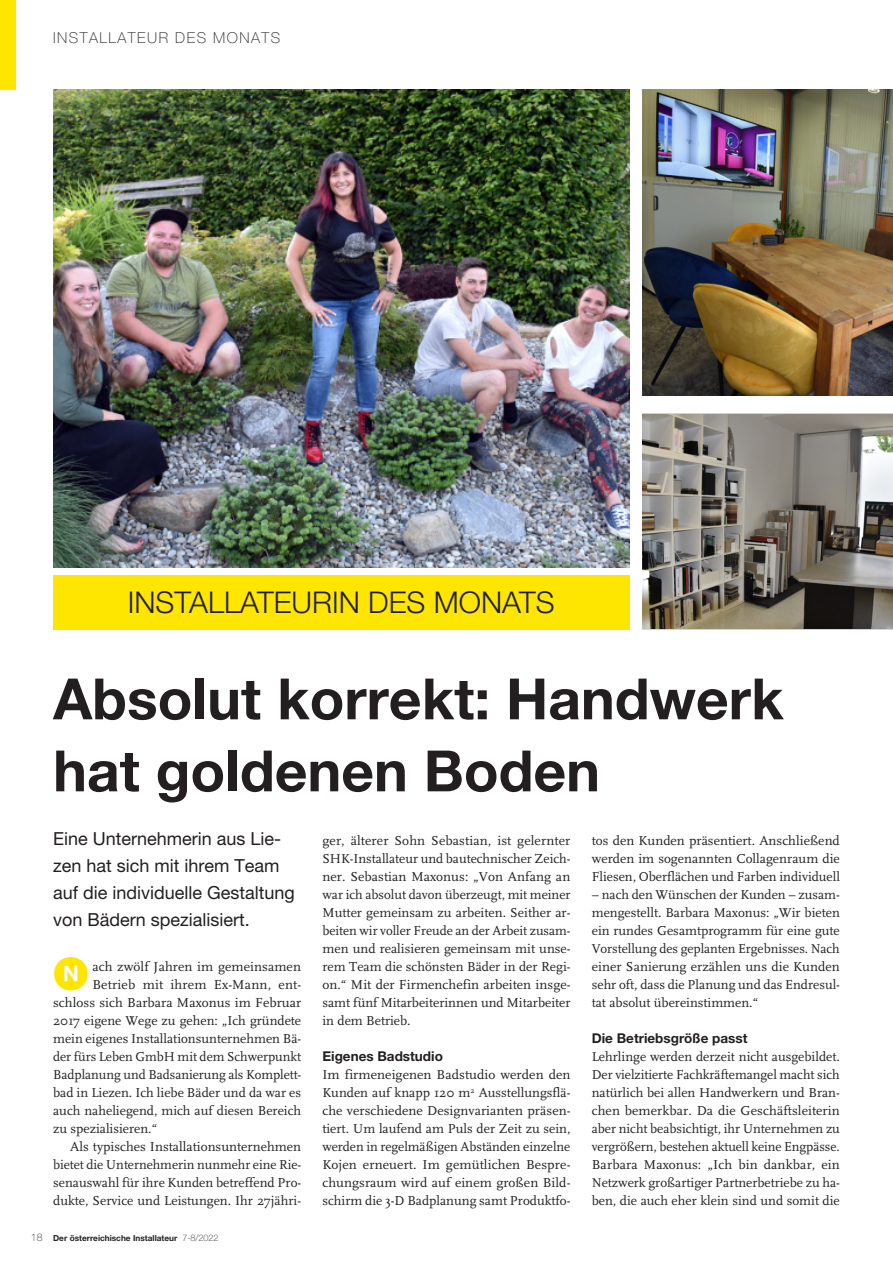
<style>
.page{position:relative;width:893px;height:1263px;background:#fff}
.page>*{position:absolute;margin:0;border:0;box-sizing:border-box;transform-origin:0 0}
.t1{font:700 57px/72px "Helvetica Neue LT Std";color:#231f20}
._03__Fließtext__Ini{font:35.55px "Whitney Index Black Round Bd";color:#ffe601}
.Balken{font:300 30px "Helvetica Neue LT Std";color:#231f20}
._02_Vorspann{font:18px/27px "Helvetica Neue LT Std";color:#231f20}
._10_Ressortzeile{font:100 15px "Helvetica Neue LT Std";letter-spacing:.1em;color:#231f20}
._03_Fließtext{font:13.5px/18px "FF Scala";color:#231f20;text-align:justify}
._03_01_Fließtext_mit{font:13.5px/18px "FF Scala";color:#231f20;text-align:justify}
._03__Fließtext__Ini-2{font:13.5px "FF Scala";color:#231f20}
._04_Zwischenüberschr{font:700 13.5px "Helvetica Neue LT Std";color:#231f20}
.t2{font:700 8.25px "Helvetica Neue LT Std";color:#231f20}
.s1{font-weight:100;font-size:10.5px}
.s2{font-weight:100;font-size:9px}
</style>
<div class="page">
<img style="left:53px;top:89px;width:576px;height:479px">
<img style="left:642px;top:89px;width:251px;height:306px">
<img style="left:642px;top:414px;width:251px;height:214px">
<div style="left:53px;top:575px;width:576px;height:54px;background:#ffe601"></div>
<div style="left:0;top:0;width:15px;height:89px;background:#ffe601"></div>
<p class="_10_Ressortzeile" style="left:53px;top:29px;width:229px">INSTALLATEUR DES MONATS</p>
<p class="Balken" style="left:128px;top:584px;width:428px">INSTALLATEURIN DES MONATS</p>
<h2 class="t1" style="left:53px;top:662px;width:732px">Absolut korrekt: Handwerk hat goldenen Boden</h2>
<p class="_02_Vorspann" style="left:53px;top:825px;width:243px">Eine Unternehmerin aus Lie&shy;zen hat sich mit ihrem Team auf die individuelle Gestaltung von Bädern spezialisiert.</p>
<p class="_03_Fließtext" style="left:592px;top:832px;width:250px">tos den Kunden präsentiert. Anschließend werden im sogenannten Collagenraum die Fliesen, Oberflächen und Farben individuell</p>
<p class="_03_Fließtext" style="left:592px;top:886px;width:250px">– nach den Wünschen der Kunden – zusam&shy;mengestellt. Barbara Maxonus: „Wir bieten ein rundes Gesamtprogramm für eine gute Vorstellung des geplanten Ergebnisses. Nach einer Sanierung erzählen uns die Kunden sehr oft, dass die Planung und das Endresul&shy;tat absolut übereinstimmen.“</p>
<p class="_04_Zwischenüberschr" style="left:592px;top:1030px;width:157px">Die Betriebsgröße passt</p>
<p class="_03_Fließtext" style="left:592px;top:1048px;width:250px">Lehrlinge werden derzeit nicht ausgebildet.<br>Der vielzitierte Fachkräftemangel macht sich natürlich bei allen Handwerkern und Bran&shy;chen bemerkbar. Da die Geschäftsleiterin aber nicht beabsichtigt, ihr Unternehmen zu vergrößern, bestehen aktuell keine Engpässe.<br>Barbara Maxonus: „Ich bin dankbar, ein Netzwerk großartiger Partnerbetriebe zu ha&shy;ben, die auch eher klein sind und somit die</p>
<p class="_03_01_Fließtext_mit" style="left:322px;top:832px;width:250px">ger, älterer Sohn Sebastian, ist gelernter SHK-Installateur und bautechnischer Zeich&shy;ner. Sebastian Maxonus: „Von Anfang an war ich absolut davon überzeugt, mit meiner Mutter gemeinsam zu arbeiten. Seither ar&shy;beiten wir voller Freude an der Arbeit zusam&shy;men und realisieren gemeinsam mit unse&shy;rem Team die schönsten Bäder in der Regi&shy;on.“ Mit der Firmenchefin arbeiten insge&shy;samt fünf Mitarbeiterinnen und Mitarbeiter in dem Betrieb.</p>
<p class="_04_Zwischenüberschr" style="left:322px;top:1048px;width:122px">Eigenes Badstudio</p>
<p class="_03_Fließtext" style="left:322px;top:1066px;width:250px">Im firmeneigenen Badstudio werden den Kunden auf knapp 120 m<sup>2</sup> Ausstellungsflä&shy;che verschiedene Designvarianten präsen&shy;tiert. Um laufend am Puls der Zeit zu sein, werden in regelmäßigen Abständen einzelne Kojen erneuert. Im gemütlichen Bespre&shy;chungsraum wird auf einem großen Bild&shy;schirm die 3-D Badplanung samt Produktfo-</p>
<p class="_03__Fließtext__Ini" style="left:53px;top:957px;width:37px">N</p>
<p class="_03__Fließtext__Ini-2" style="left:92px;top:959px;width:210px">ach zwölf Jahren im gemeinsamen</p>
<p class="_03__Fließtext__Ini-2" style="left:92px;top:977px;width:210px">Betrieb mit ihrem Ex-Mann, ent-</p>
<p class="_03__Fließtext__Ini-2" style="left:53px;top:995px;width:250px">schloss sich Barbara Maxonus im Februar</p>
<p class="_03__Fließtext__Ini-2" style="left:53px;top:1013px;width:250px">2017 eigene Wege zu gehen: „Ich gründete</p>
<p class="_03__Fließtext__Ini-2" style="left:53px;top:1031px;width:250px">mein eigenes Installationsunternehmen Bä-</p>
<p class="_03__Fließtext__Ini-2" style="left:53px;top:1049px;width:250px">der fürs Leben GmbH mit dem Schwerpunkt</p>
<p class="_03__Fließtext__Ini-2" style="left:53px;top:1067px;width:250px">Badplanung und Badsanierung als Komplett-</p>
<p class="_03__Fließtext__Ini-2" style="left:53px;top:1085px;width:250px">bad in Liezen. Ich liebe Bäder und da war es</p>
<p class="_03__Fließtext__Ini-2" style="left:53px;top:1103px;width:250px">auch naheliegend, mich auf diesen Bereich</p>
<p class="_03__Fließtext__Ini-2" style="left:53px;top:1121px;width:106px">zu spezialisieren.“</p>
<p class="_03_01_Fließtext_mit" style="left:53px;top:1138px;width:250px;text-indent:17px">Als typisches Installationsunternehmen bietet die Unternehmerin nunmehr eine Rie&shy;senauswahl für ihre Kunden betreffend Pro&shy;dukte, Service und Leistungen. Ihr 27jähri-</p>
<p class="t2" style="left:31px;top:1233px;width:189px"><span class="s1">18</span> Der österreichische Installateur <span class="s2">7-8/2022</span></p>
</div>
